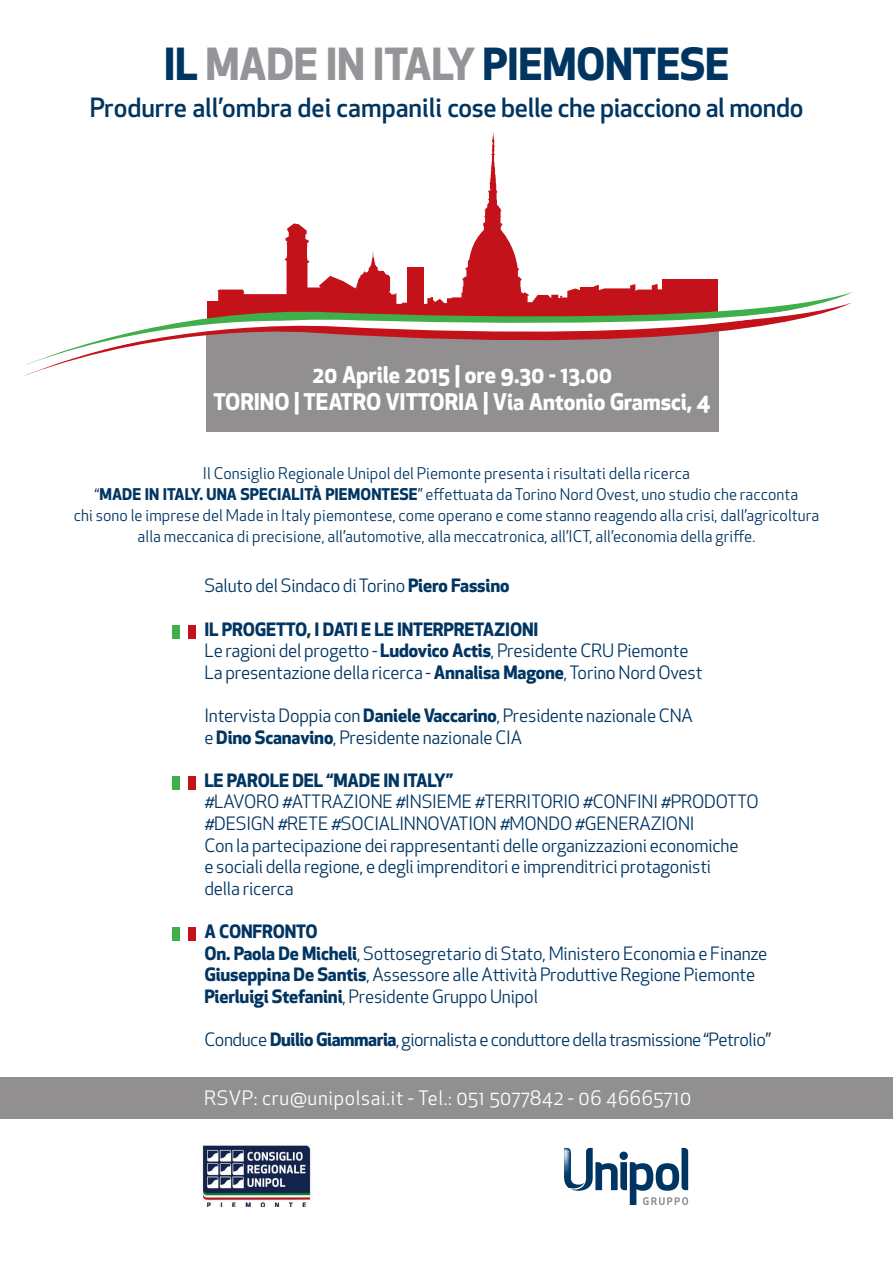
<style>
.page{position:relative;width:893px;height:1263px;background:#fff}
.page>*{position:absolute;margin:0;border:0;box-sizing:border-box;transform-origin:0 0}
.t1{font:700 43.2px "Apex New";letter-spacing:-.01em;color:#003562}
.t2{font:500 25.95px "Apex New";letter-spacing:-.015em;color:#003562}
.t3{font:700 22.5px "Apex New";letter-spacing:-.005em;color:#fff}
.t4{font:19.5px "Apex New";letter-spacing:.035em;color:#fff}
.t5{font:18px/21.6px "Apex New";letter-spacing:-.01em;color:#003562}
.t6{font:700 18px "Apex New";letter-spacing:-.01em;color:#003562}
.t7{font:15.75px "Apex New";letter-spacing:.005em;color:#003562}
.s1{color:#939598}
.s2{font-weight:700}
</style>
<div class="page">
<div style="left:206px;top:330px;width:513px;height:102px;background:#918f8f"></div>
<div style="left:0;top:1077px;width:893px;height:42px;background:#918f8f"></div>
<img style="left:202px;top:1145px;width:109px;height:62px">
<svg style="left:564px;top:1148px;width:124px;height:57px"></svg>
<svg style="left:483px;top:132px;width:19px;height:91px"></svg>
<svg style="left:24px;top:303px;width:827px;height:73px"></svg>
<svg style="left:78px;top:223px;width:733px;height:133px"></svg>
<div style="left:172px;top:625px;width:8px;height:13px;background:#40ae49"></div>
<div style="left:188px;top:625px;width:8px;height:13px;background:#c4121a"></div>
<div style="left:172px;top:776px;width:8px;height:14px;background:#40ae49"></div>
<div style="left:188px;top:776px;width:8px;height:14px;background:#c4121a"></div>
<div style="left:172px;top:927px;width:8px;height:14px;background:#40ae49"></div>
<div style="left:188px;top:927px;width:8px;height:14px;background:#c4121a"></div>
<p class="t1" style="left:164px;top:33px;width:567px">IL <span class="s1">MADE IN ITALY</span> PIEMONTESE</p>
<p class="t2" style="left:90px;top:90px;width:715px">Produrre all’ombra dei campanili cose belle che piacciono al mondo</p>
<p class="t3" style="left:312px;top:358px;width:302px">20 Aprile 2015 | ore 9.30 - 13.00</p>
<p class="t3" style="left:214px;top:385px;width:499px">TORINO | TEATRO VITTORIA | Via Antonio Gramsci, 4</p>
<p class="t7" style="left:203px;top:463px;width:489px">Il Consiglio Regionale Unipol del Piemonte presenta i risultati della ricerca</p>
<p class="t7" style="left:95px;top:484px;width:705px">“<span class="s2">MADE IN ITALY. UNA SPECIALITÀ PIEMONTESE</span>” effettuata da Torino Nord Ovest, uno studio che racconta</p>
<p class="t7" style="left:74px;top:505px;width:747px">chi sono le imprese del Made in Italy piemontese, come operano e come stanno reagendo alla crisi, dall’agricoltura</p>
<p class="t7" style="left:138px;top:526px;width:619px">alla meccanica di precisione, all’automotive, alla meccatronica, all’ICT, all’economia della griffe.</p>
<p class="t5" style="left:204px;top:575px;width:307px">Saluto del Sindaco di Torino <span class="s2">Piero Fassino</span></p>
<p class="t6" style="left:204px;top:616px;width:336px">IL PROGETTO, I DATI E LE INTERPRETAZIONI</p>
<p class="t5" style="left:204px;top:640px;width:486px">Le ragioni del progetto - <span class="s2">Ludovico Actis</span>, Presidente CRU Piemonte</p>
<p class="t5" style="left:204px;top:661px;width:500px">La presentazione della ricerca - <span class="s2">Annalisa Magone</span>, Torino Nord Ovest</p>
<p class="t5" style="left:204px;top:705px;width:490px">Intervista Doppia con <span class="s2">Daniele Vaccarino</span>, Presidente nazionale CNA</p>
<p class="t5" style="left:204px;top:726px;width:319px">e <span class="s2">Dino Scanavino</span>, Presidente nazionale CIA</p>
<p class="t6" style="left:204px;top:767px;width:250px">LE PAROLE DEL “MADE IN ITALY”</p>
<p class="t5" style="left:204px;top:791px;width:556px">#LAVORO #ATTRAZIONE #INSIEME #TERRITORIO #CONFINI #PRODOTTO #DESIGN #RETE #SOCIALINNOVATION #MONDO #GENERAZIONI</p>
<p class="t5" style="left:204px;top:834px;width:536px">Con la partecipazione dei rappresentanti delle organizzazioni economiche</p>
<p class="t5" style="left:204px;top:856px;width:508px">e sociali della regione, e degli imprenditori e imprenditrici protagonisti</p>
<p class="t5" style="left:204px;top:877px;width:91px">della ricerca</p>
<p class="t6" style="left:204px;top:918px;width:115px">A CONFRONTO</p>
<p class="t5" style="left:204px;top:942px;width:564px"><span class="s2">On. Paola De Micheli</span>, Sottosegretario di Stato, Ministero Economia e Finanze</p>
<p class="t5" style="left:204px;top:964px;width:552px"><span class="s2">Giuseppina De Santis</span>, Assessore alle Attività Produttive Regione Piemonte</p>
<p class="t5" style="left:204px;top:985px;width:335px"><span class="s2">Pierluigi Stefanini</span>, Presidente Gruppo Unipol</p>
<p class="t5" style="left:204px;top:1029px;width:568px">Conduce <span class="s2">Duilio Giammaria</span>, giornalista e conduttore della trasmissione “Petrolio”</p>
<p class="t4" style="left:204px;top:1086px;width:489px">RSVP: cru@unipolsai.it - Tel.: 051 5077842 - 06 46665710</p>
</div>
